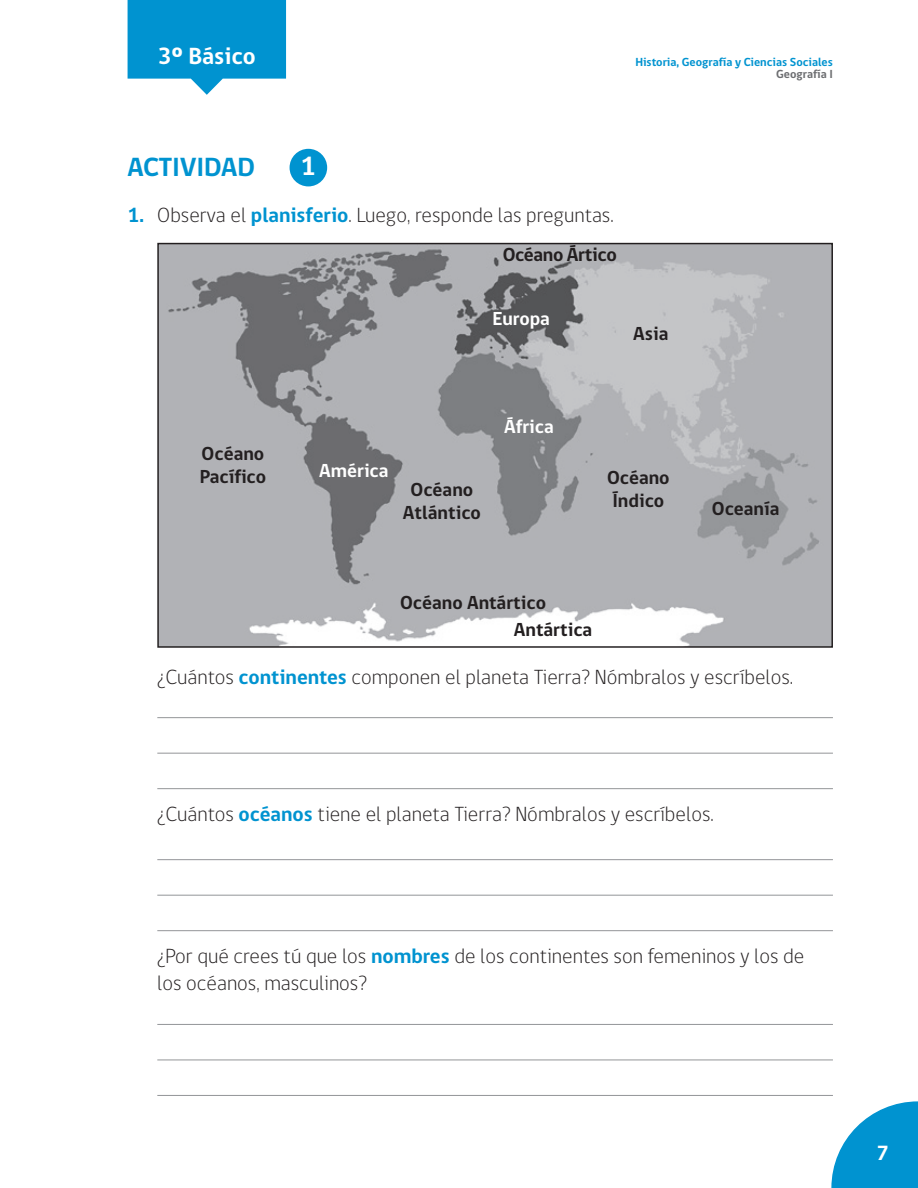
<style>
.page{position:relative;width:918px;height:1188px;background:#fff}
.page>*{position:absolute;margin:0;border:0;box-sizing:border-box;transform-origin:0 0}
.t1{font:700 27px "gob CL";color:#0093d0}
.t2{font:700 27px "gob CL";color:#fff}
.t3{font:700 24px "gob CL";color:#fff}
.t4{font:300 21px/27px "gob CL";color:#231f20}
.t5{font:700 21px "gob CL";color:#fff}
.t6{font:700 19.35px/23.2px "gob CL";color:#231f20}
.t7{font:700 19.35px "gob CL";color:#fff}
.t8{font:700 12px "gob CL";color:#0093d0}
.t9{font:700 12px "gob CL";color:#6c6d70}
.s1{font-weight:700;color:#0093d0}
.s2{font-size:19.5px}
</style>
<div class="page">
<svg style="left:831px;top:1101px;width:87px;height:87px"></svg>
<svg style="left:128px;top:0;width:158px;height:95px"></svg>
<hr style="left:157px;top:717px;width:676px;height:1px;background:#939598">
<hr style="left:157px;top:753px;width:676px;height:1px;background:#939598">
<hr style="left:157px;top:788px;width:676px;height:1px;background:#939598">
<hr style="left:157px;top:859px;width:676px;height:1px;background:#939598">
<hr style="left:157px;top:895px;width:676px;height:1px;background:#939598">
<hr style="left:157px;top:930px;width:676px;height:1px;background:#939598">
<hr style="left:157px;top:1024px;width:676px;height:1px;background:#939598">
<hr style="left:157px;top:1060px;width:676px;height:1px;background:#939598">
<hr style="left:157px;top:1095px;width:676px;height:1px;background:#939598">
<div style="left:290px;top:149px;width:37px;height:37px;background:#0093d0;border-radius:50%"></div>
<img style="left:159px;top:245px;width:672px;height:401px">
<p class="t3" style="left:158px;top:40px;width:99px">3º Básico</p>
<p class="t8" style="left:635px;top:54px;width:199px">Historia, Geografía y Ciencias Sociales</p>
<p class="t9" style="left:776px;top:66px;width:58px">Geografía I</p>
<p class="t1" style="left:128px;top:148px;width:129px">ACTIVIDAD</p>
<p class="t2" style="left:301px;top:148px;width:17px">1</p>
<p class="t4" style="left:128px;top:202px;width:488px"><span class="s1">1.</span> Observa el <span class="s1">planisferio</span>. Luego, responde las preguntas.</p>
<p class="t6" style="left:503px;top:244px;width:116px">Océano <span class="s2">Ártico</span></p>
<p class="t7" style="left:493px;top:305px;width:59px">Europa</p>
<p class="t6" style="left:633px;top:322px;width:37px">Asia</p>
<p class="t7" style="left:504px;top:413px;width:51px">África</p>
<p class="t6" style="left:200px;top:442px;width:68px">Océano<br>Pacífico</p>
<p class="t7" style="left:319px;top:457px;width:71px">América</p>
<p class="t6" style="left:403px;top:478px;width:80px;text-align:center">Océano<br>Atlántico</p>
<p class="t6" style="left:607px;top:466px;width:64px">Océano<br>Índico</p>
<p class="t6" style="left:712px;top:497px;width:69px">Oceanía</p>
<p class="t6" style="left:514px;top:590px;width:80px;line-height:26.7px;text-indent:-114px">Océano Antártico<br>Antártica</p>
<p class="t4" style="left:157px;top:664px;width:637px">¿Cuántos <span class="s1">continentes</span> componen el planeta Tierra? Nómbralos y escríbelos.</p>
<p class="t4" style="left:157px;top:801px;width:558px">¿Cuántos <span class="s1">océanos</span> tiene el planeta Tierra? Nómbralos y escríbelos.</p>
<p class="t4" style="left:157px;top:943px;width:649px">¿Por qué crees tú que los <span class="s1">nombres</span> de los continentes son femeninos y los de los océanos, masculinos?</p>
<p class="t5" style="left:877px;top:1139px;width:14px">7</p>
</div>
